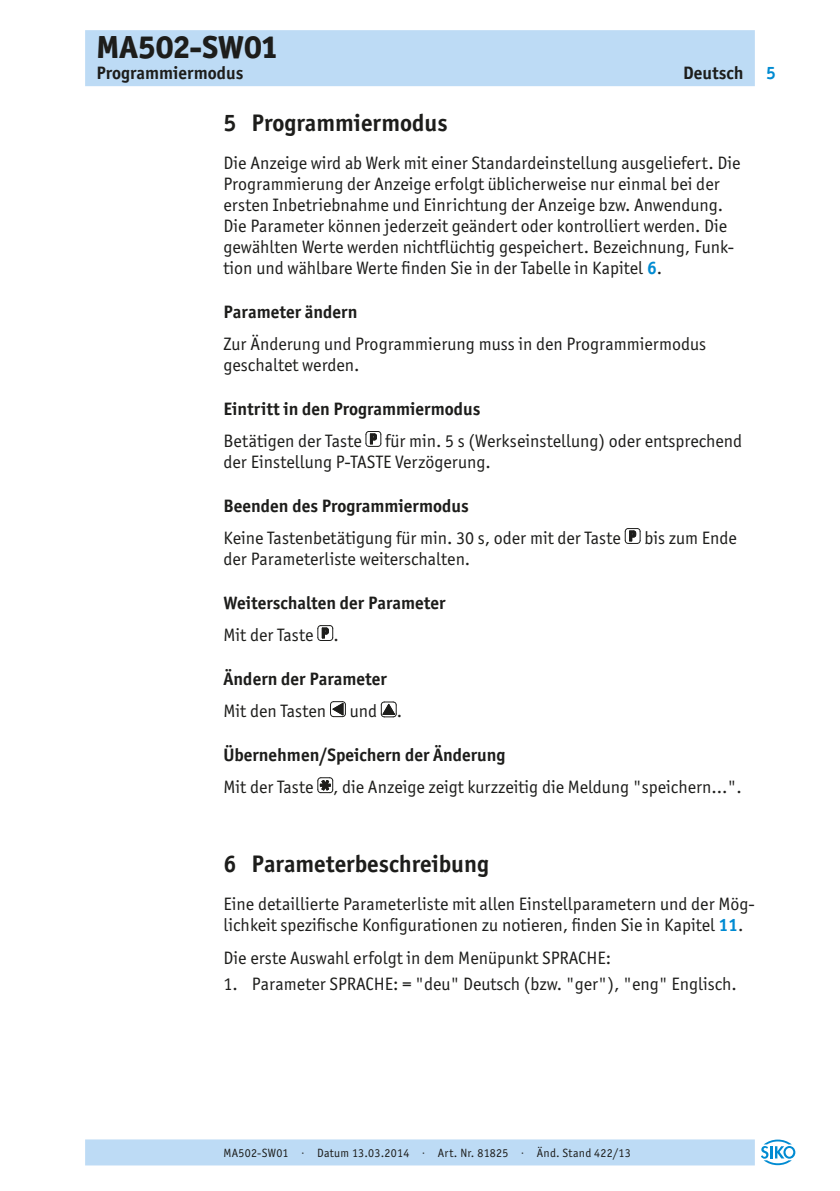
<style>
.page{position:relative;width:840px;height:1191px;background:#fff}
.page>*{position:absolute;margin:0;border:0;box-sizing:border-box;transform-origin:0 0}
.t1{font:800 32px "Officina Sans ITC Pro";color:#1d1d1b}
.t2{font:700 24px "Officina Sans ITC Pro";color:#1d1d1b}
._03__Fliesstext{font:18px/21px "Officina Sans ITC Pro";color:#1d1d1b}
._02__Ueberschrift{font:700 18px "Officina Sans ITC Pro";color:#1d1d1b}
.t3{font:700 18px "Officina Sans ITC Pro";color:#008bd2}
.t4{font:12px "Officina Sans ITC Pro";letter-spacing:.02em;color:#1d1d1b}
.s1{font-weight:700;color:#008bd2}
</style>
<div class="page">
<div style="left:85px;top:30px;width:669px;height:56px;background:#bddbf5"></div>
<div style="left:85px;top:1139px;width:669px;height:26px;background:#bddbf5"></div>
<svg style="left:761px;top:1139px;width:33px;height:26px"></svg>
<svg style="left:365px;top:431px;width:16px;height:16px"></svg>
<svg style="left:624px;top:528px;width:16px;height:16px"></svg>
<svg style="left:317px;top:625px;width:16px;height:16px"></svg>
<svg style="left:330px;top:701px;width:16px;height:16px"></svg>
<svg style="left:380px;top:701px;width:17px;height:16px"></svg>
<svg style="left:317px;top:777px;width:16px;height:16px"></svg>
<h1 class="t1" style="left:96px;top:26px;width:181px">MA502-SW01</h1>
<p class="_02__Ueberschrift" style="left:96px;top:62px;width:148px">Programmiermodus</p>
<p class="_02__Ueberschrift" style="left:682px;top:62px;width:62px">Deutsch</p>
<p class="t2" style="left:223px;top:108px;width:225px">5 Programmiermodus</p>
<p class="_03__Fliesstext" style="left:223px;top:152px;width:518px">Die Anzeige wird ab Werk mit einer Standardeinstellung ausgeliefert. Die Programmierung der Anzeige erfolgt üblicherweise nur einmal bei der ersten Inbetriebnahme und Einrichtung der Anzeige bzw. Anwendung.<br>Die Parameter können jederzeit geändert oder kontrolliert werden. Die gewählten Werte werden nichtflüchtig gespeichert. Bezeichnung, Funk&shy;tion und wählbare Werte finden Sie in der Tabelle in Kapitel <span class="s1">6</span>.</p>
<p class="_02__Ueberschrift" style="left:223px;top:300px;width:135px">Parameter ändern</p>
<p class="_03__Fliesstext" style="left:223px;top:333px;width:483px">Zur Änderung und Programmierung muss in den Programmiermodus geschaltet werden.</p>
<p class="_02__Ueberschrift" style="left:223px;top:397px;width:258px">Eintritt in den Programmiermodus</p>
<p class="_03__Fliesstext" style="left:223px;top:430px;width:139px">Betätigen der Taste</p>
<p class="_03__Fliesstext" style="left:223px;top:430px;width:519px;text-indent:161px">für min. 5 s (Werkseinstellung) oder entsprechend der Einstellung P-TASTE Verzögerung.</p>
<p class="_02__Ueberschrift" style="left:223px;top:494px;width:246px">Beenden des Programmiermodus</p>
<p class="_03__Fliesstext" style="left:223px;top:527px;width:398px">Keine Tastenbetätigung für min. 30 s, oder mit der Taste</p>
<p class="_03__Fliesstext" style="left:644px;top:527px;width:94px">bis zum Ende</p>
<p class="_03__Fliesstext" style="left:223px;top:548px;width:248px">der Parameterliste weiterschalten.</p>
<p class="_02__Ueberschrift" style="left:223px;top:591px;width:223px">Weiterschalten der Parameter</p>
<p class="_03__Fliesstext" style="left:223px;top:624px;width:116px">Mit der Taste .</p>
<p class="_02__Ueberschrift" style="left:223px;top:667px;width:164px">Ändern der Parameter</p>
<p class="_03__Fliesstext" style="left:223px;top:700px;width:104px">Mit den Tasten</p>
<p class="_03__Fliesstext" style="left:349px;top:700px;width:54px">und .</p>
<p class="_02__Ueberschrift" style="left:223px;top:743px;width:283px">Übernehmen/Speichern der Änderung</p>
<p class="_03__Fliesstext" style="left:223px;top:776px;width:519px">Mit der Taste , die Anzeige zeigt kurzzeitig die Meldung "speichern...".</p>
<p class="t3" style="left:765px;top:62px;width:11px">5</p>
<p class="t2" style="left:223px;top:849px;width:267px">6 Parameterbeschreibung</p>
<p class="_03__Fliesstext" style="left:223px;top:893px;width:532px">Eine detaillierte Parameterliste mit allen Einstellparametern und der Mög&shy;lichkeit spezifische Konfigurationen zu notieren, finden Sie in Kapitel <span class="s1">11</span>.</p>
<p class="_03__Fliesstext" style="left:223px;top:947px;width:389px">Die erste Auswahl erfolgt in dem Menüpunkt SPRACHE:</p>
<p class="_03__Fliesstext" style="left:223px;top:973px;width:514px">1. Parameter SPRACHE: = "deu" Deutsch (bzw. "ger"), "eng" Englisch.</p>
<p class="t4" style="left:223px;top:1145px;width:408px">MA502-SW01 · Datum 13.03.2014 · Art. Nr. 81825 · Änd. Stand 422/13</p>
</div>
